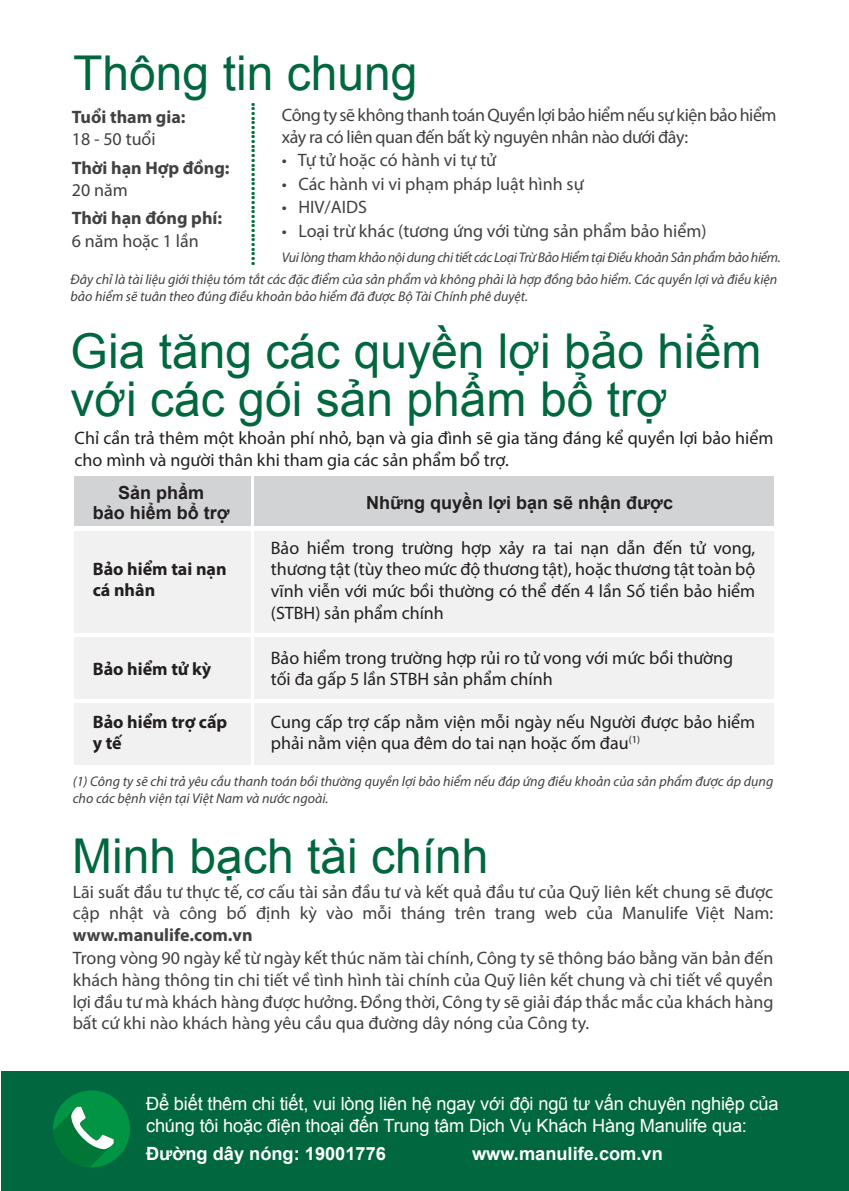
<style>
.page{position:relative;width:849px;height:1191px;background:#fff}
.page>*{position:absolute;margin:0;border:0;box-sizing:border-box;transform-origin:0 0}
.t1{font:48px/48px "Arial";color:#00673e}
.t2{font:18.2px/21.8px "Arial";letter-spacing:-.01em;color:#fff}
.t3{font:700 18.2px "Arial";color:#fff}
.t4{font:18px/21.6px "Myriad Pro";color:#414042}
.t5{font:18px/21.6px "Myriad Pro";color:#231f20}
.t6{font:18px/21.6px "Myriad Pro";letter-spacing:-.025em;color:#414042}
.t7{font:700 18px "Myriad Pro";color:#414042}
.t8{font:700 18px/21.6px "Myriad Pro";color:#231f20}
.t9{font:700 18px/20.4px "Arial";color:#231f20;text-align:center}
.t10{font:700 18px "Myriad Pro";color:#00703c}
.t11{font:italic 14px/16.8px "Myriad Pro";color:#414042}
.t12{font:italic 14px "Myriad Pro";letter-spacing:-.025em;color:#414042}
</style>
<div class="page">
<div style="left:1px;top:1070px;width:847px;height:120px;background:#00673e"></div>
<div style="left:53px;top:1090px;width:77px;height:77px;background:#009444;border-radius:50%"></div>
<svg style="left:53px;top:1106px;width:61px;height:61px"></svg>
<div style="left:74px;top:476px;width:176px;height:50px;background:#d1d3d4"></div>
<div style="left:254px;top:476px;width:519px;height:50px;background:#d1d3d4"></div>
<div style="left:74px;top:531px;width:176px;height:102px;background:#f1f1f2"></div>
<div style="left:254px;top:531px;width:519px;height:102px;background:#f1f1f2"></div>
<div style="left:74px;top:637px;width:176px;height:62px;background:#f1f1f2"></div>
<div style="left:254px;top:637px;width:519px;height:62px;background:#f1f1f2"></div>
<div style="left:74px;top:703px;width:176px;height:62px;background:#f1f1f2"></div>
<div style="left:254px;top:703px;width:519px;height:62px;background:#f1f1f2"></div>
<h1 class="t1" style="left:73px;top:49px;width:346px">Thông tin chung</h1>
<p class="t6" style="left:282px;top:104px;width:496px">Công ty sẽ không thanh toán Quyền lợi bảo hiểm nếu sự kiện bảo hiểm xảy ra có liên quan đến bất kỳ nguyên nhân nào dưới đây:</p>
<p class="t4" style="left:282px;top:149px;width:216px">• Tự tử hoặc có hành vi tự tử</p>
<p class="t4" style="left:282px;top:173px;width:303px">• Các hành vi vi phạm pháp luật hình sự</p>
<p class="t4" style="left:282px;top:196px;width:86px">• HIV/AIDS</p>
<p class="t4" style="left:282px;top:220px;width:426px">• Loại trừ khác (tương ứng với từng sản phẩm bảo hiểm)</p>
<p class="t12" style="left:282px;top:248px;width:500px">Vui lòng tham khảo nội dung chi tiết các Loại Trừ Bảo Hiểm tại Điều khoản Sản phẩm bảo hiểm.</p>
<p class="t10" style="left:269px;top:102px;width:165px;rotate:90deg">...................................</p>
<p class="t7" style="left:72px;top:105px;width:115px">Tuổi tham gia:</p>
<p class="t4" style="left:72px;top:128px;width:85px">18 - 50 tuổi</p>
<p class="t7" style="left:72px;top:156px;width:159px">Thời hạn Hợp đồng:</p>
<p class="t4" style="left:72px;top:179px;width:57px">20 năm</p>
<p class="t7" style="left:72px;top:207px;width:152px">Thời hạn đóng phí:</p>
<p class="t4" style="left:72px;top:230px;width:128px">6 năm hoặc 1 lần</p>
<p class="t11" style="left:70px;top:270px;width:708px">Đây chỉ là tài liệu giới thiệu tóm tắt các đặc điểm của sản phẩm và không phải là hợp đồng bảo hiểm. Các quyền lợi và điều kiện bảo hiểm sẽ tuân theo đúng điều khoản bảo hiểm đã được Bộ Tài Chính phê duyệt.</p>
<h1 class="t1" style="left:71px;top:328px;width:692px">Gia tăng các quyền lợi bảo hiểm với các gói sản phẩm bổ trợ</h1>
<p class="t5" style="left:75px;top:427px;width:700px">Chỉ cần trả thêm một khoản phí nhỏ, bạn và gia đình sẽ gia tăng đáng kể quyền lợi bảo hiểm cho mình và người thân khi tham gia các sản phẩm bổ trợ.</p>
<p class="t9" style="left:93px;top:483px;width:138px">Sản phẩm<br>bảo hiểm bổ trợ</p>
<p class="t9" style="left:366px;top:493px;width:308px">Những quyền lợi bạn sẽ nhận được</p>
<p class="t8" style="left:93px;top:557px;width:135px">Bảo hiểm tai nạn cá nhân</p>
<p class="t5" style="left:271px;top:536px;width:486px;text-align:justify">Bảo hiểm trong trường hợp xảy ra tai nạn dẫn đến tử vong, thương tật (tùy theo mức độ thương tật), hoặc thương tật toàn bộ vĩnh viễn với mức bồi thường có thể đến 4 lần Số tiền bảo hiểm (STBH) sản phẩm chính</p>
<p class="t5" style="left:271px;top:646px;width:464px">Bảo hiểm trong trường hợp rủi ro tử vong với mức bồi thường tối đa gấp 5 lần STBH sản phẩm chính</p>
<p class="t5" style="left:271px;top:710px;width:486px">Cung cấp trợ cấp nằm viện mỗi ngày nếu Người được bảo hiểm phải nằm viện qua đêm do tai nạn hoặc ốm đau<sup>(1)</sup></p>
<p class="t11" style="left:73px;top:772px;width:702px">(1) Công ty sẽ chi trả yêu cầu thanh toán bồi thường quyền lợi bảo hiểm nếu đáp ứng điều khoản của sản phẩm được áp dụng cho các bệnh viện tại Việt Nam và nước ngoài.</p>
<p class="t8" style="left:93px;top:657px;width:120px">Bảo hiểm tử kỳ</p>
<p class="t8" style="left:93px;top:710px;width:136px">Bảo hiểm trợ cấp y tế</p>
<h1 class="t1" style="left:72px;top:832px;width:418px">Minh bạch tài chính</h1>
<p class="t4" style="left:73px;top:880px;width:701px">Lãi suất đầu tư thực tế, cơ cấu tài sản đầu tư và kết quả đầu tư của Quỹ liên kết chung sẽ được cập nhật và công bố định kỳ vào mỗi tháng trên trang web của Manulife Việt Nam:</p>
<p class="t7" style="left:73px;top:923px;width:181px">www.manulife.com.vn</p>
<p class="t4" style="left:73px;top:947px;width:702px;text-align:justify">Trong vòng 90 ngày kể từ ngày kết thúc năm tài chính, Công ty sẽ thông báo bằng văn bản đến khách hàng thông tin chi tiết về tình hình tài chính của Quỹ liên kết chung và chi tiết về quyền lợi đầu tư mà khách hàng được hưởng. Đồng thời, Công ty sẽ giải đáp thắc mắc của khách hàng bất cứ khi nào khách hàng yêu cầu qua đường dây nóng của Công ty.</p>
<p class="t2" style="left:146px;top:1092px;width:634px">Để biết thêm chi tiết, vui lòng liên hệ ngay với đội ngũ tư vấn chuyên nghiệp của chúng tôi hoặc điện thoại đến Trung tâm Dịch Vụ Khách Hàng Manulife qua:</p>
<p class="t3" style="left:146px;top:1141px;width:241px">Đường dây nóng: 19001776</p>
<p class="t3" style="left:472px;top:1141px;width:192px">www.manulife.com.vn</p>
</div>
